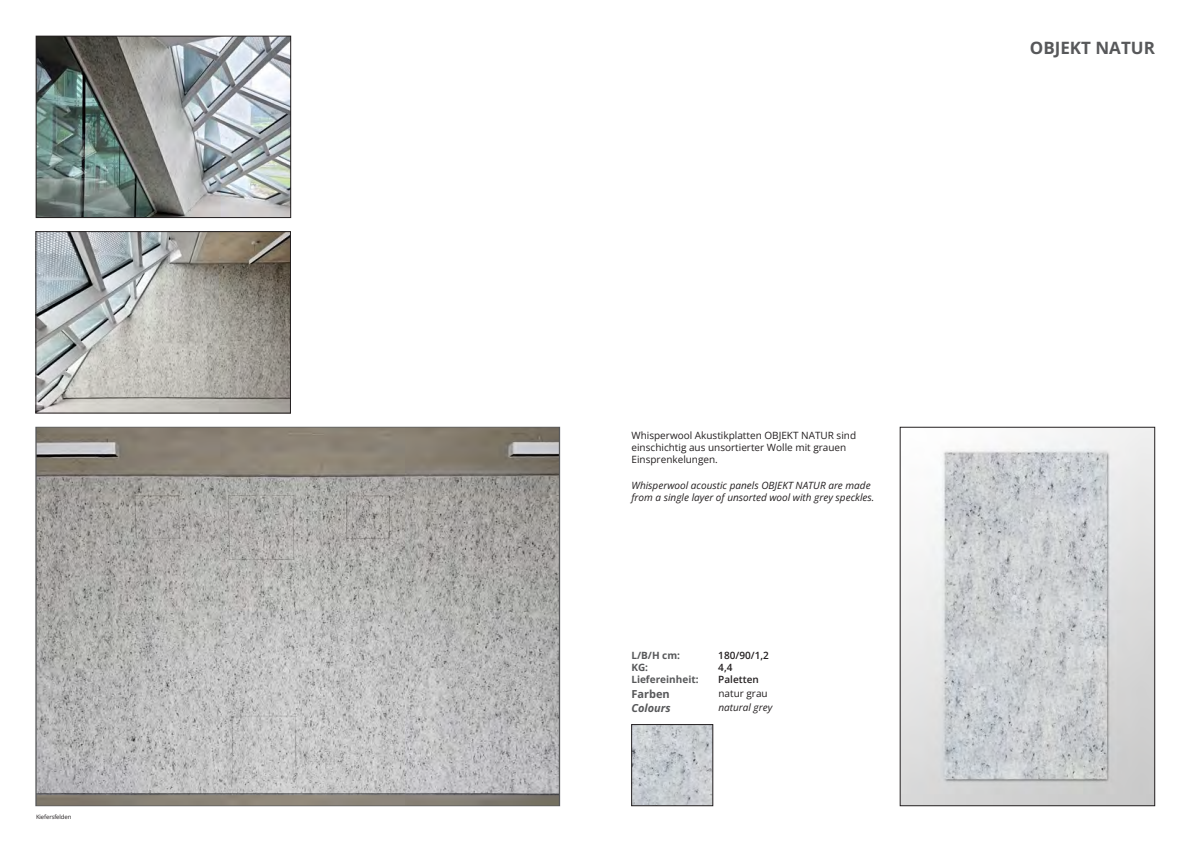
<style>
.page{position:relative;width:1191px;height:842px;background:#fff}
.page>*{position:absolute;margin:0;border:0;box-sizing:border-box;transform-origin:0 0}
.t1{font:700 17px "Open Sans";color:#57585a}
.t2{font:italic 700 11px "Open Sans";color:#57585a}
.t3{font:700 11px "Open Sans";color:#57585a}
.t4{font:10px "Open Sans";color:#231f20}
.t5{font:italic 10px/12px "Open Sans";color:#231f20}
.t6{font:700 10px/12px "Open Sans";color:#57585a}
.t7{font:600 10px "Open Sans";color:#231f20}
.t8{font:6px "Open Sans";letter-spacing:-.02em;color:#231f20}
</style>
<div class="page">
<img style="left:38px;top:233px;width:250px;height:178px">
<div style="left:36px;top:231px;width:254px;height:182px;border:1px solid #231f20"></div>
<img style="left:38px;top:38px;width:251px;height:178px">
<div style="left:36px;top:36px;width:255px;height:182px;border:1px solid #231f20"></div>
<img style="left:38px;top:429px;width:519px;height:375px">
<img style="left:633px;top:726px;width:78px;height:78px">
<div style="left:631px;top:724px;width:82px;height:82px;border:1px solid #231f20"></div>
<img style="left:902px;top:429px;width:250px;height:375px">
<div style="left:900px;top:427px;width:254px;height:379px;border:1px solid #231f20"></div>
<p class="t8" style="left:36px;top:812px;width:37px">Kiefersfelden</p>
<p class="t4" style="left:631px;top:428px;width:226px">Whisperwool Akustikplatten OBJEKT NATUR sind</p>
<p class="t4" style="left:631px;top:440px;width:216px">einschichtig aus unsortierter Wolle mit grauen</p>
<p class="t4" style="left:631px;top:452px;width:88px">Einsprenkelungen.</p>
<p class="t5" style="left:631px;top:479px;width:244px">Whisperwool acoustic panels OBJEKT NATUR are made from a single layer of unsorted wool with grey speckles.</p>
<p class="t6" style="left:631px;top:649px;width:50px">L/B/H cm:</p>
<p class="t6" style="left:631px;top:661px;width:69px">KG:<br>Liefereinheit:</p>
<p class="t3" style="left:631px;top:686px;width:40px">Farben</p>
<p class="t2" style="left:631px;top:701px;width:41px">Colours</p>
<p class="t7" style="left:718px;top:649px;width:52px">180/90/1,2</p>
<p class="t7" style="left:718px;top:661px;width:16px">4,4</p>
<p class="t7" style="left:718px;top:673px;width:42px">Paletten</p>
<p class="t4" style="left:718px;top:686px;width:51px">natur grau</p>
<p class="t5" style="left:718px;top:701px;width:55px">natural grey</p>
<p class="t1" style="left:1029px;top:36px;width:127px">OBJEKT NATUR</p>
</div>
